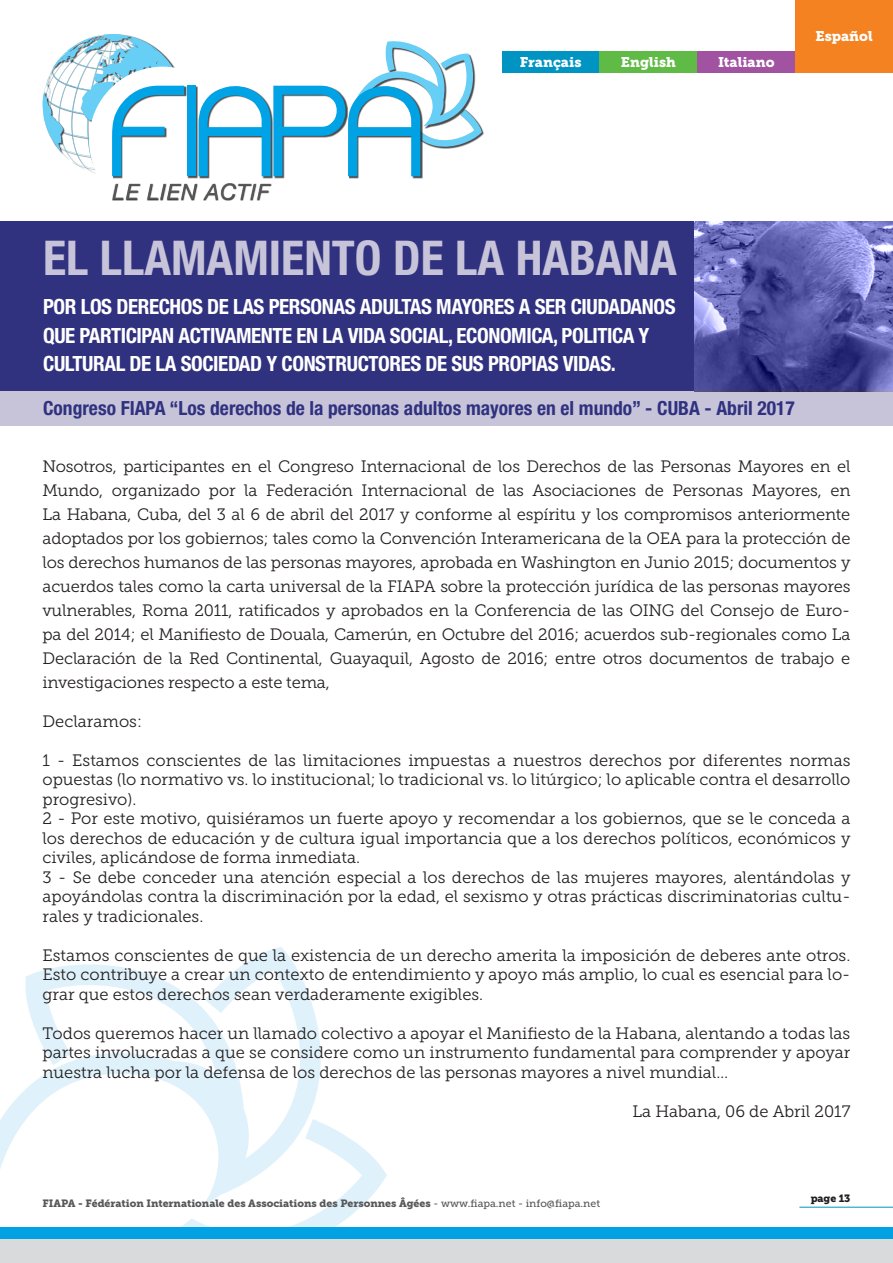
<style>
.page{position:relative;width:893px;height:1263px;background:#fff}
.page>*{position:absolute;margin:0;border:0;box-sizing:border-box;transform-origin:0 0}
.t1{font:700 condensed 48px "Helvetica Neue LT Std";color:#c7c4da}
.t2{font:700 condensed 21px/28.5px "Helvetica Neue LT Std";letter-spacing:-.02em;color:#fff}
.t3{font:700 condensed 19.5px "Helvetica Neue LT Std";color:#30317f}
.t4{font:16.5px/19.5px "Museo Slab 300";color:#231f20;text-align:justify}
.t5{font:13.95px "Museo Slab 900";color:#fff}
.t6{font:10.5px "Museo Slab 900";color:#57585a}
.t7{font:10.5px "Museo Slab 900";letter-spacing:-.01em;color:#231f20}
.s1{font-family:"Museo Slab 500"}
</style>
<div class="page">
<div style="left:412px;top:110px;width:72px;height:39px;background:#231f20;opacity:.8"></div>
<div style="left:112px;top:183px;width:13px;height:18px;background:#231f20;opacity:.94"></div>
<div style="left:125px;top:183px;width:16px;height:18px;background:#231f20;opacity:.94"></div>
<svg style="left:113px;top:184px;width:27px;height:15px"></svg>
<div style="left:147px;top:183px;width:12px;height:18px;background:#464546"></div>
<div style="left:160px;top:183px;width:7px;height:18px;background:#231f20;opacity:.94"></div>
<div style="left:166px;top:183px;width:16px;height:18px;background:#231f20;opacity:.94"></div>
<div style="left:181px;top:183px;width:17px;height:18px;background:#231f20;opacity:.94"></div>
<svg style="left:147px;top:184px;width:50px;height:15px"></svg>
<div style="left:203px;top:183px;width:16px;height:18px;background:#231f20;opacity:.94"></div>
<div style="left:220px;top:183px;width:17px;height:18px;background:#231f20;opacity:.94"></div>
<div style="left:238px;top:183px;width:14px;height:18px;background:#231f20;opacity:.94"></div>
<div style="left:250px;top:183px;width:7px;height:18px;background:#231f20;opacity:.94"></div>
<div style="left:257px;top:183px;width:15px;height:18px;background:#231f20;opacity:.94"></div>
<svg style="left:204px;top:184px;width:67px;height:16px"></svg>
<div style="left:113px;top:86px;width:74px;height:93px;background:#231f20;opacity:.8"></div>
<svg style="left:43px;top:34px;width:141px;height:142px"></svg>
<div style="left:187px;top:86px;width:11px;height:93px;background:#231f20;opacity:.8"></div>
<div style="left:187px;top:86px;width:9px;height:90px;background:#00a3e5"></div>
<div style="left:199px;top:87px;width:74px;height:91px;background:#231f20;opacity:.8"></div>
<div style="left:274px;top:86px;width:74px;height:93px;background:#231f20;opacity:.8"></div>
<div style="left:349px;top:87px;width:74px;height:91px;background:#231f20;opacity:.8"></div>
<svg style="left:198px;top:41px;width:284px;height:135px"></svg>
<div style="left:502px;top:51px;width:98px;height:21px;background:#0094c3"></div>
<div style="left:600px;top:51px;width:97px;height:21px;background:#60bb46"></div>
<div style="left:697px;top:51px;width:98px;height:21px;background:#a153a1"></div>
<div style="left:795px;top:0;width:98px;height:72px;background:#f58220"></div>
<div style="left:0;top:221px;width:893px;height:170px;background:#30317f"></div>
<div style="left:0;top:391px;width:893px;height:34px;background:#c7c4da"></div>
<svg style="left:181px;top:1123px;width:206px;height:104px"></svg>
<svg style="left:0;top:947px;width:322px;height:270px"></svg>
<hr style="left:799px;top:1207px;width:94px;height:1px;background:#0094c3">
<div style="left:0;top:1227px;width:893px;height:12px;background:#00a2e4"></div>
<div style="left:0;top:1239px;width:893px;height:24px;background:#d9dadc"></div>
<img style="left:695px;top:221px;width:198px;height:170px">
<p class="t5" style="left:520px;top:54px;width:63px">Français</p>
<p class="t5" style="left:621px;top:54px;width:57px">English</p>
<p class="t5" style="left:718px;top:54px;width:58px">Italiano</p>
<p class="t5" style="left:815px;top:28px;width:59px">Español</p>
<h1 class="t1" style="left:43px;top:229px;width:635px">EL LLAMAMIENTO DE LA HABANA</h1>
<p class="t2" style="left:43px;top:292px;width:634px">POR LOS DERECHOS DE LAS PERSONAS ADULTAS MAYORES A SER CIUDADANOS<br>QUE PARTICIPAN ACTIVAMENTE EN LA VIDA SOCIAL, ECONOMICA, POLITICA Y<br>CULTURAL DE LA SOCIEDAD Y CONSTRUCTORES DE SUS PROPIAS VIDAS.</p>
<p class="t3" style="left:43px;top:396px;width:753px">Congreso FIAPA “Los derechos de la personas adultos mayores en el mundo” - CUBA - Abril 2017</p>
<p class="t4" style="left:43px;top:454px;width:809px;line-height:24px">Nosotros, participantes en el Congreso Internacional de los Derechos de las Personas Mayores en el Mundo, organizado por la Federación Internacional de las Asociaciones de Personas Mayores, en La Habana, Cuba, del 3 al 6 de abril del 2017 y conforme al espíritu y los compromisos anteriormente adoptados por los gobiernos; tales como la Convención Interamericana de la OEA para la protección de los derechos humanos de las personas mayores, aprobada en Washington en Junio 2015; documentos y acuerdos tales como la carta universal de la FIAPA sobre la protección jurídica de las personas mayores vulnerables, Roma 2011, ratificados y aprobados en la Conferencia de las OING del Consejo de Euro&shy;pa del 2014; el Manifiesto de Douala, Camerún, en Octubre del 2016; acuerdos sub-regionales como La Declaración de la Red Continental, Guayaquil, Agosto de 2016; entre otros documentos de trabajo e investigaciones respecto a este tema,</p>
<p class="t4" style="left:43px;top:711px;width:101px">Declaramos:</p>
<p class="t4" style="left:43px;top:750px;width:809px;text-align:left">1 - Estamos conscientes de las limitaciones impuestas a nuestros derechos por diferentes normas opuestas (lo normativo vs. lo institucional; lo tradicional vs. lo litúrgico; lo aplicable contra el desarrollo progresivo).<br>2 - Por este motivo, quisiéramos un fuerte apoyo y recomendar a los gobiernos, que se le conceda a los derechos de educación y de cultura igual importancia que a los derechos políticos, económicos y civiles, aplicándose de forma inmediata.<br>3 - Se debe conceder una atención especial a los derechos de las mujeres mayores, alentándolas y apoyándolas contra la discriminación por la edad, el sexismo y otras prácticas discriminatorias cultu&shy;rales y tradicionales.</p>
<p class="t4" style="left:43px;top:945px;width:809px">Estamos conscientes de que la existencia de un derecho amerita la imposición de deberes ante otros.<br>Esto contribuye a crear un contexto de entendimiento y apoyo más amplio, lo cual es esencial para lo&shy;grar que estos derechos sean verdaderamente exigibles.</p>
<p class="t4" style="left:43px;top:1023px;width:809px">Todos queremos hacer un llamado colectivo a apoyar el Manifiesto de la Habana, alentando a todas las partes involucradas a que se considere como un instrumento fundamental para comprender y apoyar nuestra lucha por la defensa de los derechos de las personas mayores a nivel mundial…</p>
<p class="t4" style="left:632px;top:1101px;width:220px">La Habana, 06 de Abril 2017</p>
<p class="t6" style="left:43px;top:1197px;width:559px">FIAPA - Fédération Internationale des Associations des Personnes Âgées <span class="s1">- www.fiapa.net - info@fiapa.net</span></p>
<p class="t7" style="left:811px;top:1192px;width:41px">page 13</p>
</div>
